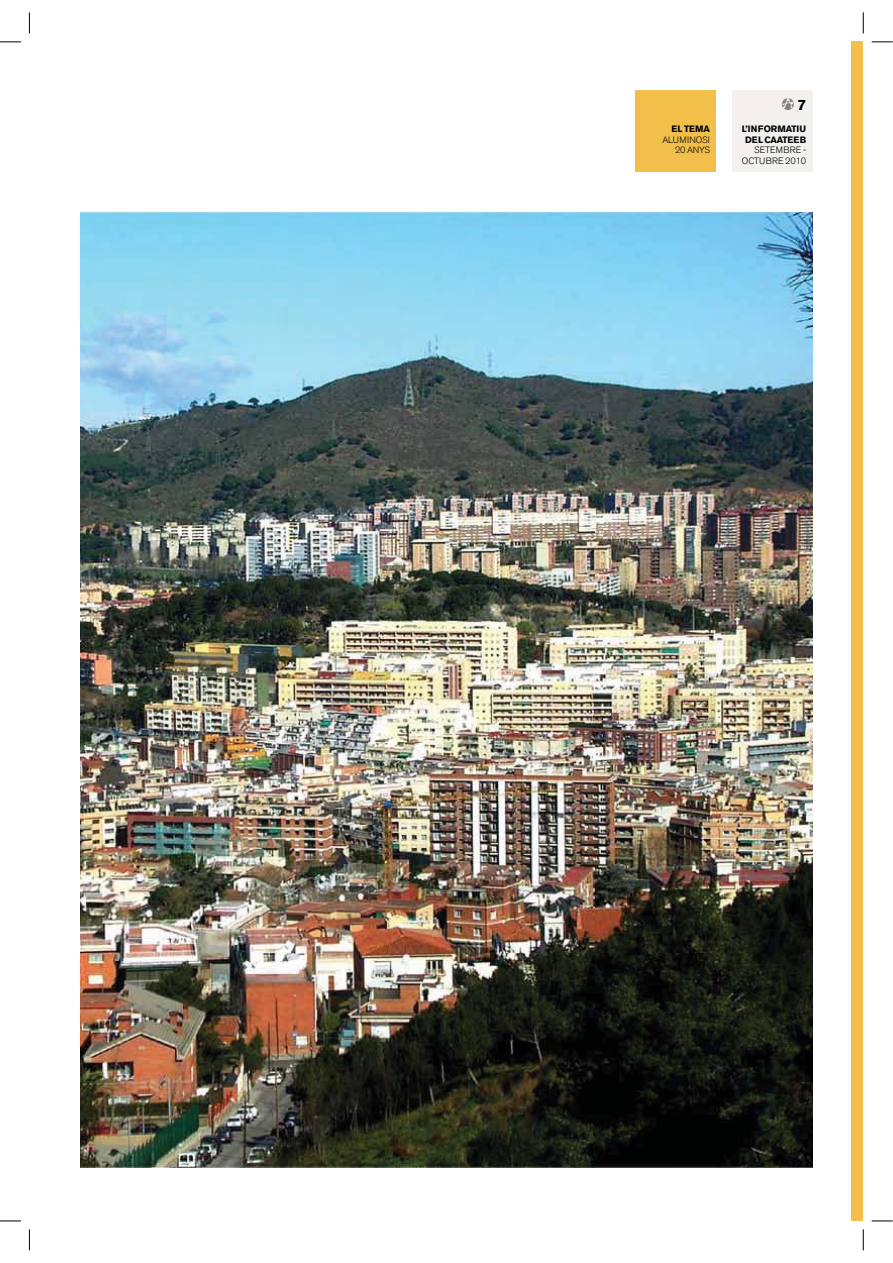
<style>
.page{position:relative;width:893px;height:1263px;background:#fff}
.page>*{position:absolute;margin:0;border:0;box-sizing:border-box;transform-origin:0 0}
.t1{font:14.85px "CAAT";color:#808080}
.t2{font:300 9.15px/10.5px "Akzidenz Grotesk BE";letter-spacing:-.005em;color:#010202;text-align:right}
.t3{font:700 9.15px/10.5px "Akzidenz Grotesk BE";letter-spacing:.005em;color:#010202;text-align:center}
.s1{font-family:"Akzidenz Grotesk BE";font-weight:700;color:#010202}
</style>
<div class="page">
<div style="left:636px;top:91px;width:80px;height:81px;background:#f2bf4a"></div>
<div style="left:851px;top:42px;width:12px;height:1179px;background:#f2bf4a"></div>
<div style="left:732px;top:91px;width:80px;height:81px;background:#f3f0ed"></div>
<img style="left:80px;top:213px;width:732px;height:954px">
<svg style="left:0;top:42px;width:21px;height:1px"></svg>
<svg style="left:872px;top:42px;width:21px;height:1px"></svg>
<svg style="left:0;top:1221px;width:21px;height:1px"></svg>
<svg style="left:872px;top:1221px;width:21px;height:1px"></svg>
<svg style="left:29px;top:12px;width:1px;height:21px"></svg>
<svg style="left:29px;top:1229px;width:1px;height:21px"></svg>
<svg style="left:863px;top:12px;width:1px;height:21px"></svg>
<svg style="left:863px;top:1229px;width:1px;height:21px"></svg>
<p class="t3" style="left:671px;top:125px;width:40px">EL TEMA</p>
<p class="t2" style="left:662px;top:135px;width:49px">ALUMINOSI<br>20 ANYS</p>
<h1 class="t1" style="left:782px;top:96px;width:26px">c<span class="s1">7</span></h1>
<p class="t3" style="left:742px;top:125px;width:66px">L’INFORMATIU<br>DEL CAATEEB</p>
<p class="t2" style="left:742px;top:146px;width:66px">SETEMBRE -<br>OCTUBRE 2010</p>
</div>
